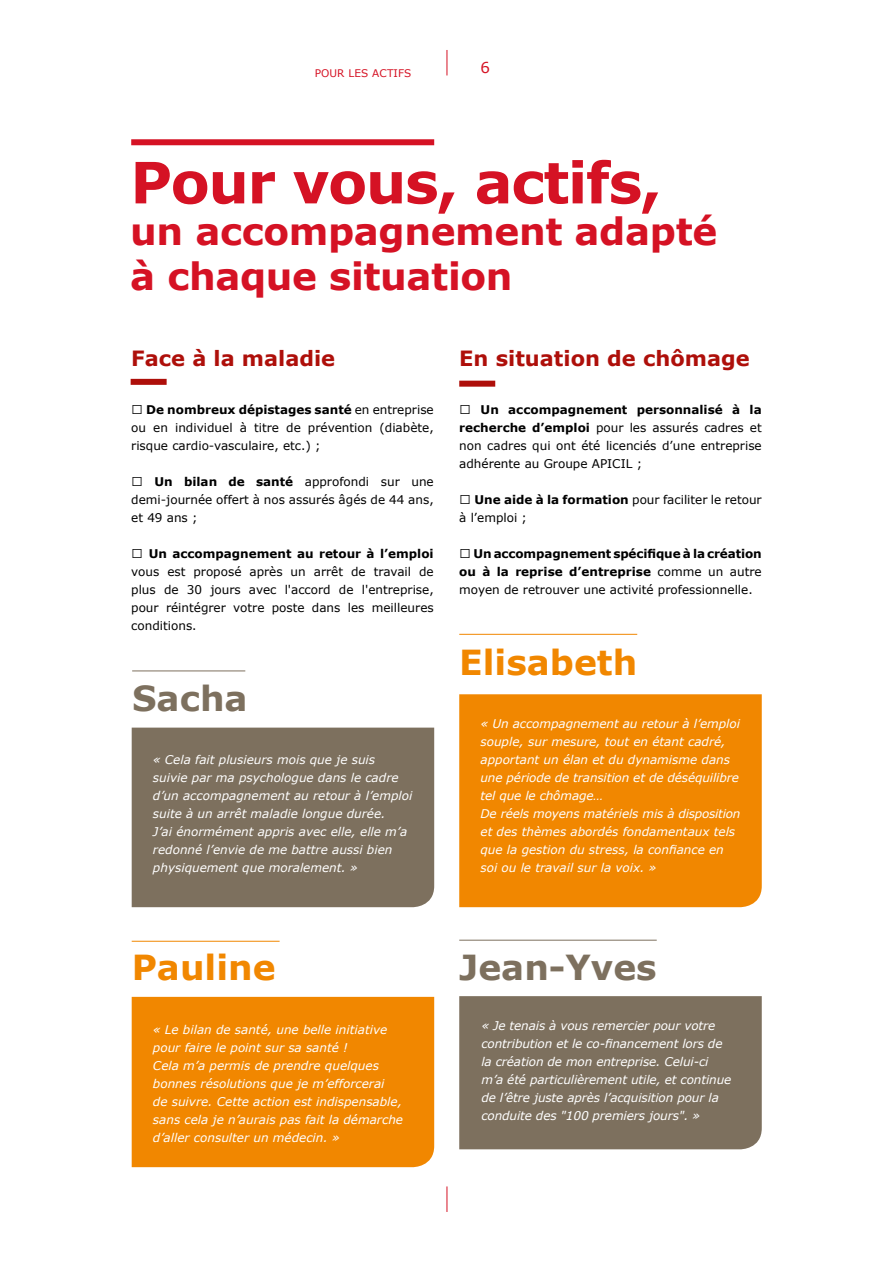
<style>
.page{position:relative;width:893px;height:1263px;background:#fff}
.page>*{position:absolute;margin:0;border:0;box-sizing:border-box;transform-origin:0 0}
.t1{font:700 57px "Verdana";letter-spacing:-.025em;color:#d51224}
.t2{font:700 37.5px/45px "Verdana";letter-spacing:-.01em;color:#d51224}
.t3{font:700 34.5px "Verdana";color:#f18700}
.t4{font:700 34.5px "Verdana";color:#7d705e}
.t5{font:700 21px "Verdana";color:#ae0f0a}
.t6{font:15px "Verdana";color:#d51224}
.t7{font:italic 12px/18px "Verdana";color:#fff}
.t8{font:12px/18px "Verdana";color:#000;text-align:justify}
.t9{font:700 12px/18px "Verdana";color:#000;text-align:justify}
.t10{font:10.5px "Verdana";letter-spacing:.01em;color:#d51224}
.s1{font-weight:700}
.s2{font-weight:400}
</style>
<div class="page">
<div style="left:459px;top:694px;width:303px;height:213px;background:#f18700"></div>
<svg style="left:447px;top:50px;width:1px;height:25px"></svg>
<svg style="left:447px;top:1186px;width:1px;height:26px"></svg>
<div style="left:131px;top:139px;width:303px;height:6px;background:#d51224"></div>
<div style="left:132px;top:728px;width:302px;height:179px;background:#7d705e"></div>
<div style="left:459px;top:996px;width:303px;height:153px;background:#7d705e"></div>
<hr style="left:132px;top:670px;width:113px;height:1px;background:#7d705e">
<hr style="left:459px;top:940px;width:198px;height:1px;background:#7d705e">
<hr style="left:459px;top:634px;width:178px;height:1px;background:#f18700">
<div style="left:132px;top:997px;width:302px;height:170px;background:#f18700"></div>
<hr style="left:132px;top:941px;width:148px;height:1px;background:#f18700">
<div style="left:459px;top:381px;width:36px;height:6px;background:#ae0f0a"></div>
<div style="left:131px;top:379px;width:36px;height:6px;background:#ae0f0a"></div>
<p class="t10" style="left:315px;top:66px;width:98px">POUR LES ACTIFS</p>
<p class="t6" style="left:480px;top:58px;width:11px">6</p>
<h1 class="t1" style="left:130px;top:146px;width:533px">Pour vous, actifs,</h1>
<h2 class="t2" style="left:130px;top:208px;width:588px">un accompagnement adapté à chaque situation</h2>
<h3 class="t5" style="left:131px;top:345px;width:206px">Face à la maladie</h3>
<p class="t8" style="left:131px;top:400px;width:304px"><span class="s1">● De nombreux dépistages santé</span> en entreprise ou en individuel à titre de prévention (diabète, risque cardio-vasculaire, etc.) ;</p>
<p class="t8" style="left:131px;top:472px;width:304px"><span class="s1">● Un bilan de santé</span> approfondi sur une demi-journée offert à nos assurés âgés de 44 ans, et 49 ans ;</p>
<p class="t9" style="left:131px;top:544px;width:304px">● Un accompagnement au retour à l’emploi</p>
<p class="t8" style="left:131px;top:562px;width:304px">vous est proposé après un arrêt de travail de plus de 30 jours avec l'accord de l'entreprise, pour réintégrer votre poste dans les meilleures conditions.</p>
<h3 class="t4" style="left:132px;top:676px;width:117px">Sacha</h3>
<p class="t7" style="left:153px;top:751px;width:261px">« Cela fait plusieurs mois que je suis suivie par ma psychologue dans le cadre d’un accompagnement au retour à l’emploi suite à un arrêt maladie longue durée.<br>J’ai énormément appris avec elle, elle m’a redonné l’envie de me battre aussi bien physiquement que moralement. »</p>
<h3 class="t5" style="left:459px;top:345px;width:292px">En situation de chômage</h3>
<p class="t8" style="left:459px;top:400px;width:304px"><span class="s1">● Un accompagnement personnalisé à la recherche d’emploi</span> pour les assurés cadres et non cadres qui ont été licenciés d’une entreprise adhérente au Groupe APICIL ;</p>
<p class="t8" style="left:459px;top:490px;width:304px"><span class="s1">● Une aide à la formation</span> pour faciliter le retour à l’emploi ;</p>
<p class="t9" style="left:459px;top:544px;width:304px">● Un accompagnement spécifique à la création ou à la reprise d’entreprise <span class="s2">comme un autre moyen de retrouver une activité professionnelle.</span></p>
<h3 class="t3" style="left:459px;top:641px;width:179px">Elisabeth</h3>
<p class="t7" style="left:480px;top:714px;width:261px">« Un accompagnement au retour à l’emploi souple, sur mesure, tout en étant cadré, apportant un élan et du dynamisme dans une période de transition et de déséquilibre tel que le chômage…<br>De réels moyens matériels mis à disposition et des thèmes abordés fondamentaux tels que la gestion du stress, la confiance en soi ou le travail sur la voix. »</p>
<h3 class="t3" style="left:132px;top:945px;width:145px">Pauline</h3>
<h3 class="t4" style="left:459px;top:945px;width:199px">Jean-Yves</h3>
<p class="t7" style="left:153px;top:1020px;width:252px">« Le bilan de santé, une belle initiative pour faire le point sur sa santé !<br>Cela m’a permis de prendre quelques bonnes résolutions que je m’efforcerai<br>de suivre. Cette action est indispensable, sans cela je n’aurais pas fait la démarche d’aller consulter un médecin. »</p>
<p class="t7" style="left:481px;top:1016px;width:251px">« Je tenais à vous remercier pour votre contribution et le co-financement lors de la création de mon entreprise. Celui-ci m’a été particulièrement utile, et continue de l’être juste après l’acquisition pour la conduite des "100 premiers jours". »</p>
</div>
